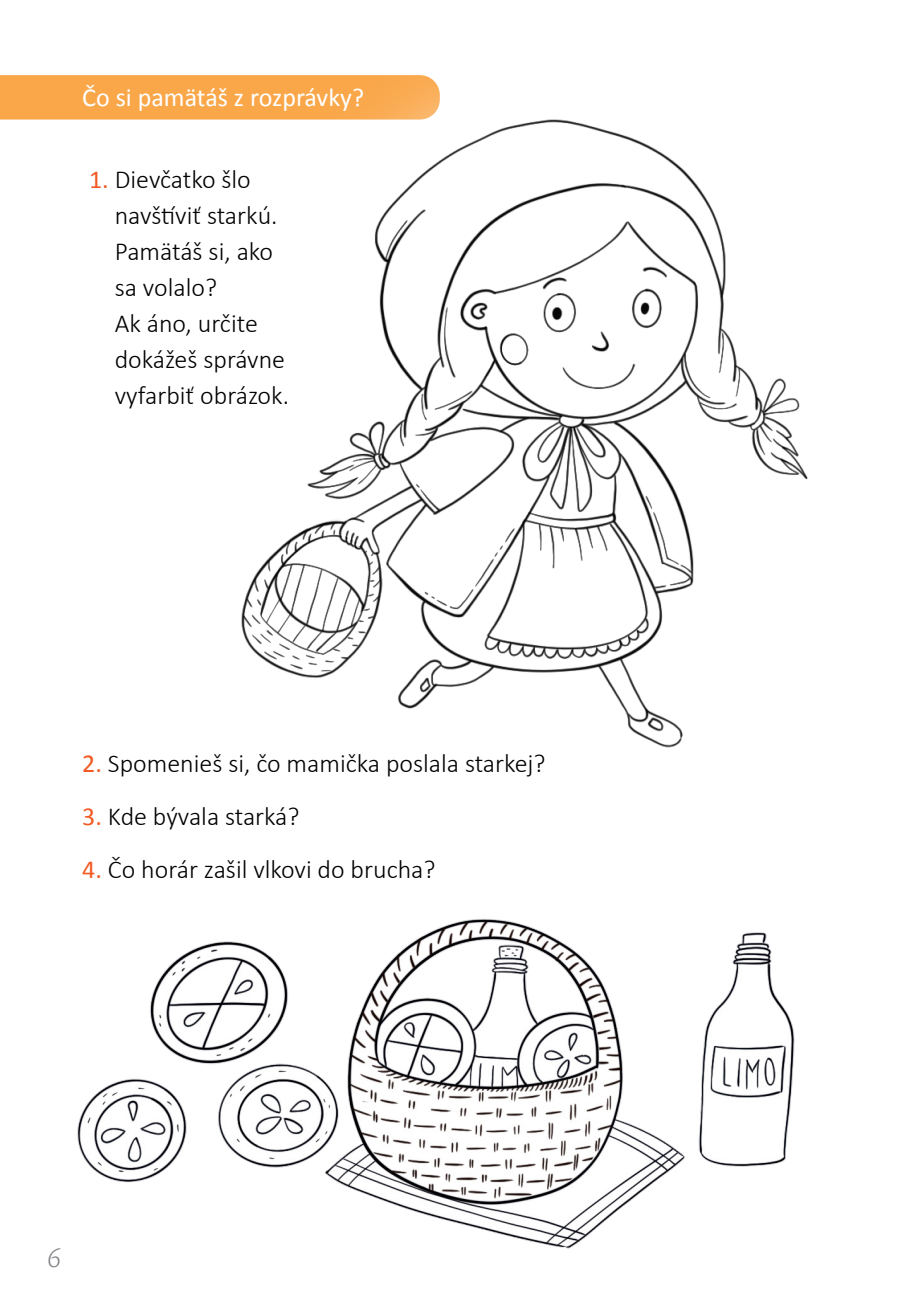
<style>
.page{position:relative;width:908px;height:1304px;background:#fff}
.page>*{position:absolute;margin:0;border:0;box-sizing:border-box;transform-origin:0 0}
.t1{font:italic 300 30px "Cronos Pro";color:#808285}
.Question{font:300 26px/36px "Calibri";color:#000}
.Co_si_pamatuješ_z_po{font:26px "Calibri";color:#fff}
.s1{font-weight:400;color:#f15a22}
</style>
<div class="page">
<img style="left:77px;top:918px;width:718px;height:331px">
<div style="left:19px;top:1224px;width:70px;height:70px;background:#fff;border-radius:50%"></div>
<div style="left:0;top:75px;width:137px;height:45px;background:#faa74a"></div>
<img style="left:241px;top:120px;width:566px;height:627px">
<p class="Co_si_pamatuješ_z_po" style="left:82px;top:79px;width:283px">Čo si pamätáš z rozprávky?</p>
<p class="Question" style="left:115px;top:161px;width:176px;text-indent:-26px"><span class="s1">1.</span> Dievčatko šlo navštíviť starkú.<br>Pamätáš si, ako sa volalo?<br>Ak áno, určite dokážeš správne vyfarbiť obrázok.</p>
<p class="Question" style="left:82px;top:745px;width:464px"><span class="s1">2.</span> Spomenieš si, čo mamička poslala starkej?</p>
<p class="Question" style="left:82px;top:798px;width:219px"><span class="s1">3.</span> Kde bývala starká?</p>
<p class="Question" style="left:82px;top:851px;width:354px"><span class="s1">4.</span> Čo horár zašil vlkovi do brucha?</p>
<p class="t1" style="left:48px;top:1241px;width:14px">6</p>
</div>
